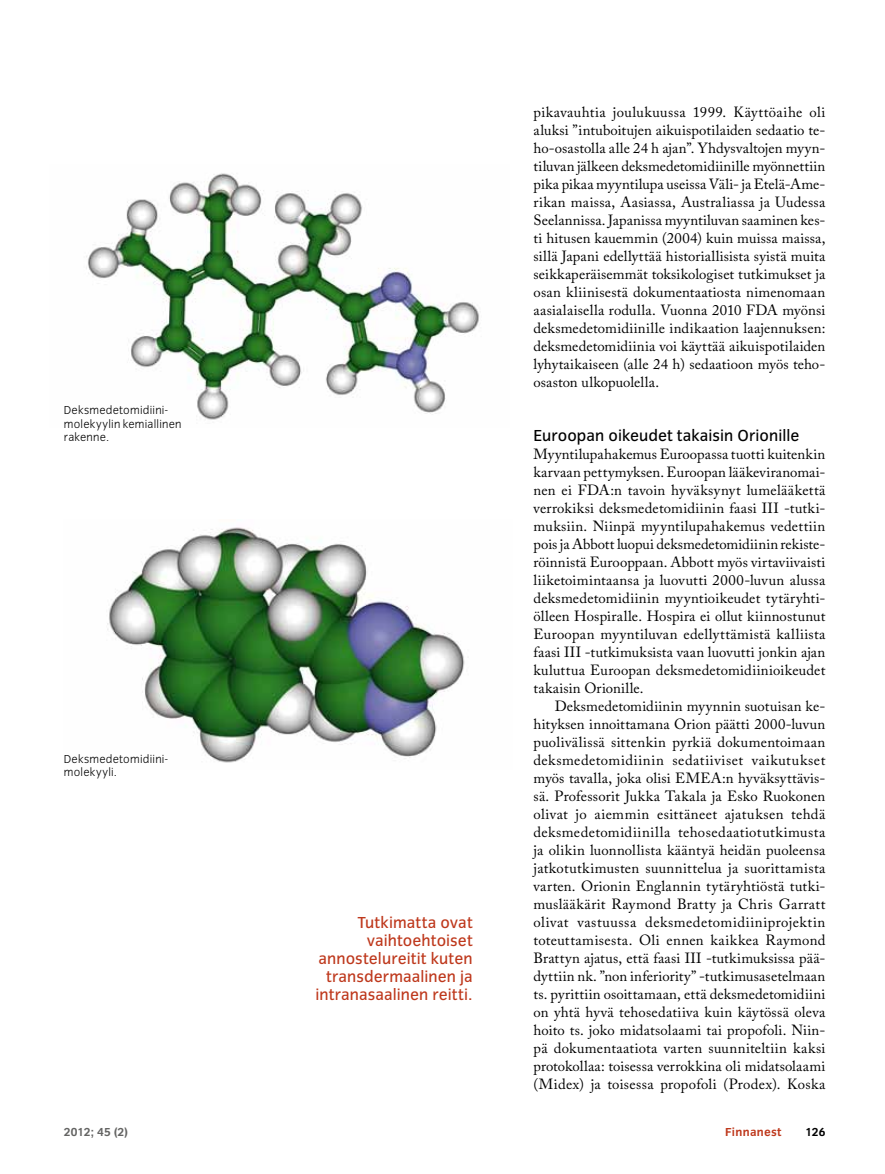
<style>
.page{position:relative;width:885px;height:1174px;background:#fff}
.page>*{position:absolute;margin:0;border:0;box-sizing:border-box;transform-origin:0 0}
.t1{font:16.5px/18px "Congress Sans";letter-spacing:.005em;color:#be381c;text-align:right}
.t2{font:16.5px "Congress Sans";letter-spacing:.005em;color:#000}
.t3{font:14.7px/18px "Adobe Caslon Pro";letter-spacing:.01em;color:#000;text-align:justify}
.t4{font:300 12px/13.5px "Congress Sans";letter-spacing:.02em;color:#000}
.t5{font:700 12px "Congress Sans";letter-spacing:.01em;color:#646463}
.t6{font:700 12px "Congress Sans";color:#be381c}
.t7{font:700 12px "Congress Sans";color:#000}
</style>
<div class="page">
<img style="left:86px;top:173px;width:393px;height:247px">
<img style="left:107px;top:527px;width:358px;height:236px">
<p class="t4" style="left:64px;top:403px;width:119px">Deksmedetomidiini&shy;molekyylin kemiallinen rakenne.</p>
<p class="t4" style="left:64px;top:752px;width:106px">Deksmedetomidiini&shy;molekyyli.</p>
<p class="t1" style="left:315px;top:913px;width:159px">Tutkimatta ovat vaihtoehtoiset annostelureitit kuten transdermaalinen ja intranasaalinen reitti.</p>
<p class="t3" style="left:533px;top:103px;width:293px">pikavauhtia joulukuussa 1999. Käyttöaihe oli aluksi ”intuboitujen aikuispotilaiden sedaatio te&shy;ho-osastolla alle 24 h ajan”. Yhdysvaltojen myyn&shy;tiluvan jälkeen deksmedetomidiinille myönnettiin pika pikaa myyntilupa useissa Väli- ja Etelä-Ame&shy;rikan maissa, Aasiassa, Australiassa ja Uudessa Seelannissa. Japanissa myyntiluvan saaminen kes&shy;ti hitusen kauemmin (2004) kuin muissa maissa, sillä Japani edellyttää historiallisista syistä muita seikkaperäisemmät toksikologiset tutkimukset ja osan kliinisestä dokumentaatiosta nimenomaan aasialaisella rodulla. Vuonna 2010 FDA myönsi deksmedetomidiinille indikaation laajennuksen: deksmedetomidiinia voi käyttää aikuispotilaiden lyhytaikaiseen (alle 24 h) sedaatioon myös teho&shy;osaston ulkopuolella.</p>
<p class="t2" style="left:533px;top:426px;width:267px">Euroopan oikeudet takaisin Orionille</p>
<p class="t3" style="left:533px;top:445px;width:293px">Myyntilupahakemus Euroopassa tuotti kuitenkin karvaan pettymyksen. Euroopan lääkeviranomai&shy;nen ei FDA:n tavoin hyväksynyt lumelääkettä verrokiksi deksmedetomidiinin faasi III -tutki&shy;muksiin. Niinpä myyntilupahakemus vedettiin pois ja Abbott luopui deksmedetomidiinin rekiste&shy;röinnistä Eurooppaan. Abbott myös virtaviivaisti liiketoimintaansa ja luovutti 2000-luvun alussa deksmedetomidiinin myyntioikeudet tytäryhti&shy;ölleen Hospiralle. Hospira ei ollut kiinnostunut Euroopan myyntiluvan edellyttämistä kalliista faasi III -tutkimuksista vaan luovutti jonkin ajan kuluttua Euroopan deksmedetomidiinioikeudet takaisin Orionille.</p>
<p class="t3" style="left:533px;top:697px;width:293px;text-indent:21px">Deksmedetomidiinin myynnin suotuisan ke&shy;hityksen innoittamana Orion päätti 2000-luvun puolivälissä sittenkin pyrkiä dokumentoimaan deksmedetomidiinin sedatiiviset vaikutukset myös tavalla, joka olisi EMEA:n hyväksyttävis&shy;sä. Professorit Jukka Takala ja Esko Ruokonen olivat jo aiemmin esittäneet ajatuksen tehdä deksmedetomidiinilla tehosedaatiotutkimusta ja olikin luonnollista kääntyä heidän puoleensa jatkotutkimusten suunnittelua ja suorittamista varten. Orionin Englannin tytäryhtiöstä tutki&shy;muslääkärit Raymond Bratty ja Chris Garratt olivat vastuussa deksmedetomidiiniprojektin toteuttamisesta. Oli ennen kaikkea Raymond Brattyn ajatus, että faasi III -tutkimuksissa pää&shy;dyttiin nk. ”non inferiority” -tutkimusasetelmaan ts. pyrittiin osoittamaan, että deksmedetomidiini on yhtä hyvä tehosedatiiva kuin käytössä oleva hoito ts. joko midatsolaami tai propofoli. Niin&shy;pä dokumentaatiota varten suunniteltiin kaksi protokollaa: toisessa verrokkina oli midatsolaami (Midex) ja toisessa propofoli (Prodex). Koska</p>
<p class="t5" style="left:64px;top:1125px;width:66px">2012; 45 (2)</p>
<p class="t6" style="left:725px;top:1125px;width:58px">Finnanest</p>
<p class="t7" style="left:805px;top:1125px;width:21px">126</p>
</div>
